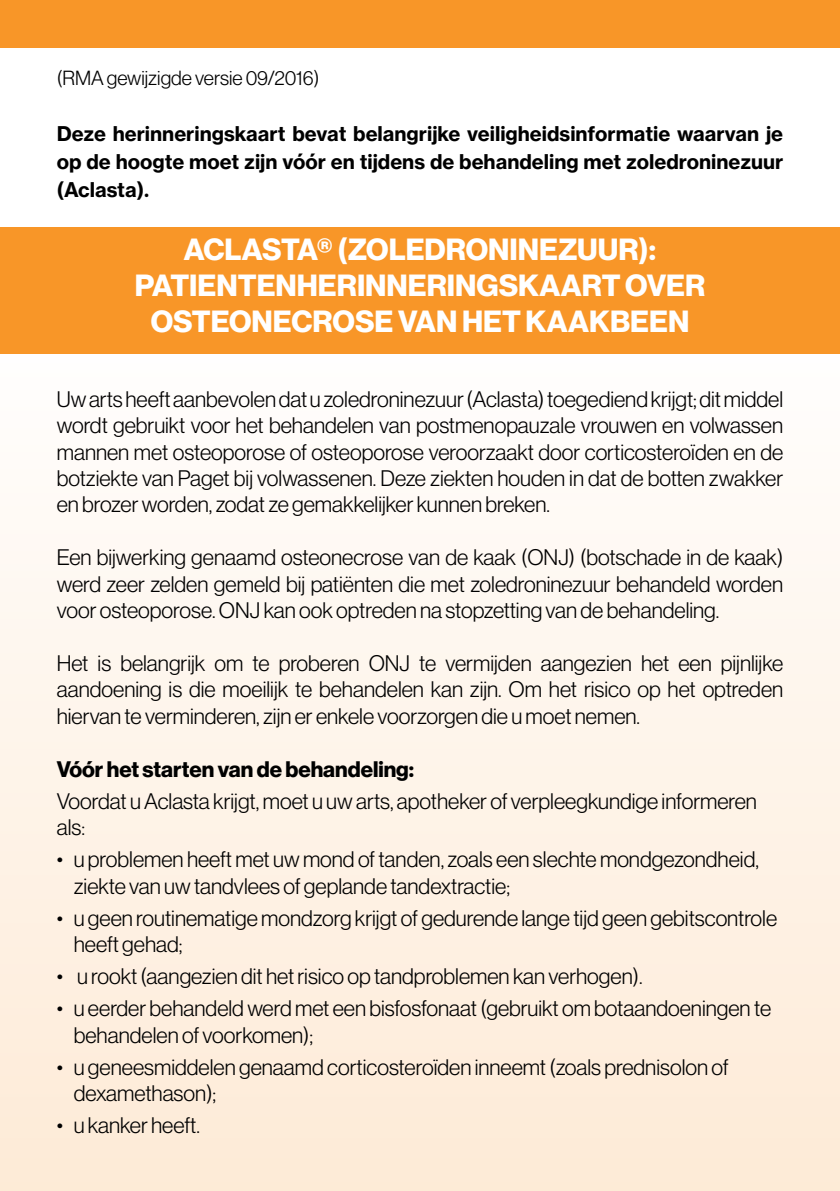
<style>
.page{position:relative;width:840px;height:1191px;background:#fff}
.page>*{position:absolute;margin:0;border:0;box-sizing:border-box;transform-origin:0 0}
.t1{font:700 30px/36px "Volta Modern Display 75";color:#fff;text-align:center}
.t2{font:300 22px/26.4px "Volta Modern Display 45";color:#000}
.t3{font:700 22px "Volta Modern Display 75";color:#000}
.t4{font:700 20px/28px "Volta Modern Text 75";color:#000;text-align:justify}
.t5{font:300 20px "Volta Modern Display 45";color:#000}
</style>
<div class="page">
<div style="left:0;top:349px;width:839px;height:842px;background:linear-gradient(to bottom,#fffdfb,#fdebd7)"></div>
<div style="left:0;top:0;width:839px;height:48px;background:#f89628"></div>
<div style="left:0;top:227px;width:839px;height:126px;background:#f89628"></div>
<p class="t5" style="left:57px;top:66px;width:264px">(RMA gewijzigde versie 09/2016)</p>
<p class="t4" style="left:57px;top:119px;width:727px">Deze herinneringskaart bevat belangrijke veiligheidsinformatie waarvan je op de hoogte moet zijn vóór en tijdens de behandeling met zoledroninezuur (Aclasta).</p>
<p class="t1" style="left:135px;top:232px;width:571px">ACLASTA® (ZOLEDRONINEZUUR):<br>PATIENTENHERINNERINGSKAART OVER<br>OSTEONECROSE VAN HET KAAKBEEN</p>
<p class="t2" style="left:57px;top:386px;width:727px;text-align:justify">Uw arts heeft aanbevolen dat u zoledroninezuur (Aclasta) toegediend krijgt; dit middel wordt gebruikt voor het behandelen van postmenopauzale vrouwen en volwassen mannen met osteoporose of osteoporose veroorzaakt door corticosteroïden en de botziekte van Paget bij volwassenen. Deze ziekten houden in dat de botten zwakker en brozer worden, zodat ze gemakkelijker kunnen breken.</p>
<p class="t2" style="left:57px;top:544px;width:727px;text-align:justify">Een bijwerking genaamd osteonecrose van de kaak (ONJ) (botschade in de kaak) werd zeer zelden gemeld bij patiënten die met zoledroninezuur behandeld worden voor osteoporose. ONJ kan ook optreden na stopzetting van de behandeling.</p>
<p class="t2" style="left:57px;top:650px;width:727px;text-align:justify">Het is belangrijk om te proberen ONJ te vermijden aangezien het een pijnlijke aandoening is die moeilijk te behandelen kan zijn. Om het risico op het optreden hiervan te verminderen, zijn er enkele voorzorgen die u moet nemen.</p>
<p class="t3" style="left:57px;top:756px;width:359px">Vóór het starten van de behandeling:</p>
<p class="t2" style="left:57px;top:787px;width:701px">Voordat u Aclasta krijgt, moet u uw arts, apotheker of verpleegkundige informeren als:</p>
<p class="t2" style="left:74px;top:846px;width:686px;text-indent:-17px">• u problemen heeft met uw mond of tanden, zoals een slechte mondgezondheid, ziekte van uw tandvlees of geplande tandextractie;</p>
<p class="t2" style="left:74px;top:904px;width:704px;text-indent:-17px">• u geen routinematige mondzorg krijgt of gedurende lange tijd geen gebitscontrole heeft gehad;</p>
<p class="t2" style="left:57px;top:963px;width:587px">• u rookt (aangezien dit het risico op tandproblemen kan verhogen).</p>
<p class="t2" style="left:74px;top:995px;width:698px;text-indent:-17px">• u eerder behandeld werd met een bisfosfonaat (gebruikt om botaandoeningen te behandelen of voorkomen);</p>
<p class="t2" style="left:74px;top:1053px;width:656px;text-indent:-17px">• u geneesmiddelen genaamd corticosteroïden inneemt (zoals prednisolon of dexamethason);</p>
<p class="t2" style="left:57px;top:1112px;width:145px">• u kanker heeft.</p>
</div>
